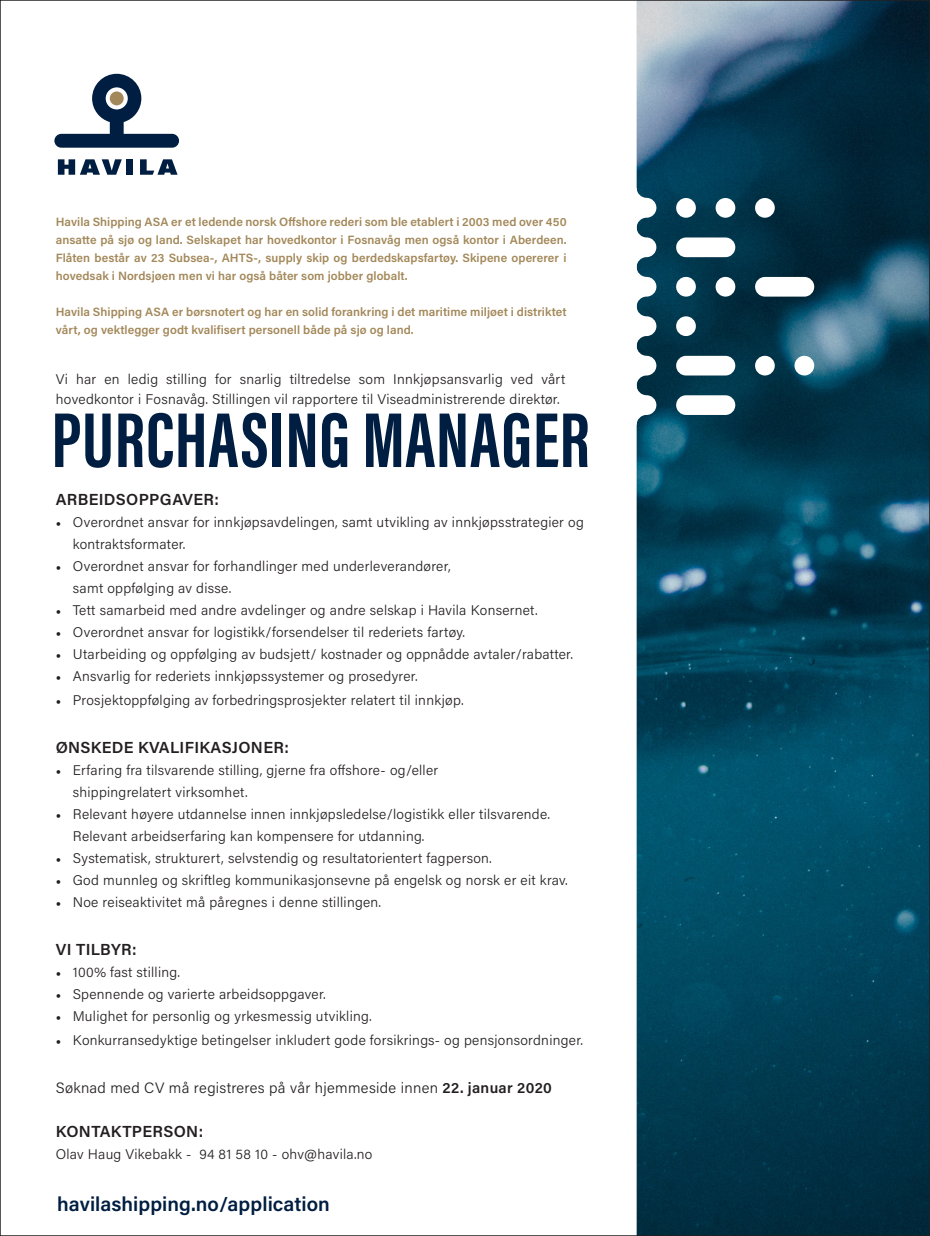
<style>
.page{position:relative;width:930px;height:1236px;background:#fff}
.page>*{position:absolute;margin:0;border:0;box-sizing:border-box;transform-origin:0 0}
.t1{font:700 80px "Acumin Pro Extra Cond";letter-spacing:.01em;color:#001e41}
.t2{font:600 20px "Acumin Pro";letter-spacing:.005em;color:#001e41}
.t3{font:600 16px "Acumin Pro";letter-spacing:.02em;color:#231f20}
.t4{font:300 15px "Acumin Pro";letter-spacing:.02em;color:#231f20}
.t5{font:300 14px/22px "Acumin Pro";letter-spacing:.02em;color:#231f20}
.t6{font:600 12px/18px "Acumin Pro";letter-spacing:.005em;color:#a38859;text-align:justify}
.s1{font-family:"Minion Pro";font-weight:400}
.s2{font-weight:600}
</style>
<div class="page">
<img style="left:637px;top:2px;width:291px;height:1232px">
<svg style="left:54px;top:74px;width:125px;height:74px"></svg>
<svg style="left:58px;top:159px;width:64px;height:16px"></svg>
<div style="left:126px;top:159px;width:7px;height:16px;background:#001e41"></div>
<svg style="left:140px;top:159px;width:38px;height:16px"></svg>
<div style="left:755px;top:277px;width:59px;height:20px;background:#fff;border-radius:10px"></div>
<div style="left:676px;top:277px;width:20px;height:20px;background:#fff;border-radius:50%"></div>
<div style="left:715px;top:277px;width:20px;height:20px;background:#fff;border-radius:50%"></div>
<div style="left:676px;top:198px;width:20px;height:20px;background:#fff;border-radius:50%"></div>
<div style="left:715px;top:198px;width:20px;height:20px;background:#fff;border-radius:50%"></div>
<div style="left:755px;top:198px;width:20px;height:20px;background:#fff;border-radius:50%"></div>
<div style="left:676px;top:237px;width:59px;height:20px;background:#fff;border-radius:10px"></div>
<div style="left:676px;top:316px;width:20px;height:20px;background:#fff;border-radius:50%"></div>
<div style="left:676px;top:356px;width:59px;height:19px;background:#fff;border-radius:10px"></div>
<div style="left:794px;top:356px;width:20px;height:19px;background:#fff;border-radius:50%"></div>
<div style="left:755px;top:356px;width:20px;height:19px;background:#fff;border-radius:50%"></div>
<div style="left:676px;top:395px;width:59px;height:20px;background:#fff;border-radius:10px"></div>
<svg style="left:636px;top:188px;width:20px;height:237px"></svg>
<p class="t6" style="left:56px;top:212px;width:512px">Havila Shipping ASA er et ledende norsk Offshore rederi som ble etablert i 2003 med over 450 ansatte på sjø og land. Selskapet har hovedkontor i Fosnavåg men også kontor i Aberdeen.<br>Flåten består av 23 Subsea-, AHTS-, supply skip og berdedskapsfartøy. Skipene opererer i hovedsak i Nordsjøen men vi har også båter som jobber globalt.</p>
<p class="t6" style="left:56px;top:302px;width:512px">Havila Shipping ASA er børsnotert og har en solid forankring i det maritime miljøet i distriktet vårt, og vektlegger godt kvalifisert personell både på sjø og land.</p>
<p class="t5" style="left:56px;top:369px;width:511px;line-height:20px">Vi har en ledig stilling for snarlig tiltredelse som Innkjøpsansvarlig ved vårt hovedkontor i Fosnavåg. Stillingen vil rapportere til Viseadministrerende direktør.</p>
<p class="t1" style="left:52px;top:391px;width:539px">PURCHASING MANAGER</p>
<p class="t3" style="left:56px;top:488px;width:165px">ARBEIDSOPPGAVER:</p>
<p class="t5" style="left:73px;top:511px;width:512px;text-indent:-17px"><span class="s1">•</span> Overordnet ansvar for innkjøpsavdelingen, samt utvikling av innkjøpsstrategier og kontraktsformater.</p>
<p class="t5" style="left:73px;top:555px;width:379px;text-indent:-17px"><span class="s1">•</span> Overordnet ansvar for forhandlinger med underleverandører, samt oppfølging av disse.</p>
<p class="t5" style="left:56px;top:599px;width:483px"><span class="s1">•</span> Tett samarbeid med andre avdelinger og andre selskap i Havila Konsernet.</p>
<p class="t5" style="left:56px;top:621px;width:411px"><span class="s1">•</span> Overordnet ansvar for logistikk/forsendelser til rederiets fartøy.</p>
<p class="t5" style="left:56px;top:643px;width:519px"><span class="s1">•</span> Utarbeiding og oppfølging av budsjett/ kostnader og oppnådde avtaler/rabatter.</p>
<p class="t5" style="left:56px;top:665px;width:363px"><span class="s1">•</span> Ansvarlig for rederiets innkjøpssystemer og prosedyrer.</p>
<p class="t5" style="left:56px;top:689px;width:409px"><span class="s1">•</span> Prosjektoppfølging av forbedringsprosjekter relatert til innkjøp.</p>
<p class="t3" style="left:56px;top:736px;width:235px">ØNSKEDE KVALIFIKASJONER:</p>
<p class="t5" style="left:73px;top:759px;width:367px;text-indent:-17px"><span class="s1">•</span> Erfaring fra tilsvarende stilling, gjerne fra offshore- og/eller shippingrelatert virksomhet.</p>
<p class="t5" style="left:73px;top:803px;width:479px;text-indent:-17px"><span class="s1">•</span> Relevant høyere utdannelse innen innkjøpsledelse/logistikk eller tilsvarende.<br>Relevant arbeidserfaring kan kompensere for utdanning.</p>
<p class="t5" style="left:56px;top:847px;width:437px"><span class="s1">•</span> Systematisk, strukturert, selvstendig og resultatorientert fagperson.</p>
<p class="t5" style="left:56px;top:869px;width:513px"><span class="s1">•</span> God munnleg og skriftleg kommunikasjonsevne på engelsk og norsk er eit krav.</p>
<p class="t5" style="left:56px;top:891px;width:327px"><span class="s1">•</span> Noe reiseaktivitet må påregnes i denne stillingen.</p>
<p class="t3" style="left:56px;top:938px;width:82px">VI TILBYR:</p>
<p class="t5" style="left:56px;top:961px;width:126px"><span class="s1">•</span> 100% fast stilling.</p>
<p class="t5" style="left:56px;top:983px;width:271px"><span class="s1">•</span> Spennende og varierte arbeidsoppgaver.</p>
<p class="t5" style="left:56px;top:1005px;width:317px"><span class="s1">•</span> Mulighet for personlig og yrkesmessig utvikling.</p>
<p class="t5" style="left:56px;top:1029px;width:529px"><span class="s1">•</span> Konkurransedyktige betingelser inkludert gode forsikrings- og pensjonsordninger.</p>
<p class="t4" style="left:56px;top:1077px;width:498px">Søknad med CV må registreres på vår hjemmeside innen <span class="s2">22. januar 2020</span></p>
<p class="t3" style="left:56px;top:1120px;width:149px">KONTAKTPERSON:</p>
<p class="t5" style="left:56px;top:1143px;width:318px">Olav Haug Vikebakk - 94 81 58 10 - ohv@havila.no</p>
<p class="t2" style="left:57px;top:1190px;width:274px">havilashipping.no/application</p>
</div>
